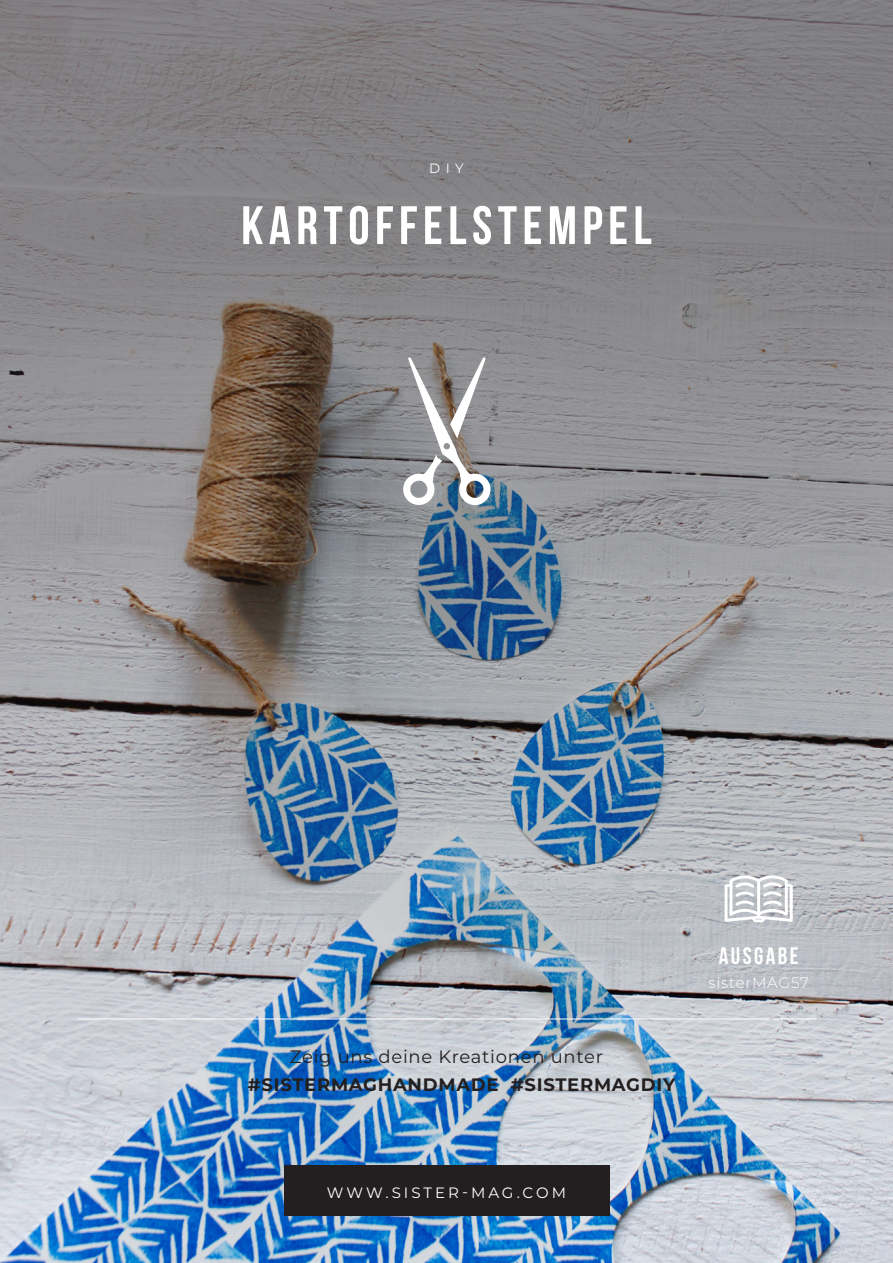
<style>
.page{position:relative;width:893px;height:1263px;background:#fff}
.page>*{position:absolute;margin:0;border:0;box-sizing:border-box;transform-origin:0 0}
.t1{font:54px "Bebas Neue";letter-spacing:.1em;color:#fff}
.t2{font:23.85px "Bebas Neue";letter-spacing:.1em;color:#fff}
.t3{font:700 18px "Montserrat";letter-spacing:.04em;color:#231f20}
.t4{font:18px "Montserrat";letter-spacing:.04em;color:#231f20}
.t5{font:300 15.15px "Montserrat";letter-spacing:.05em;color:#fff}
.t6{font:15px "Montserrat";letter-spacing:.2em;color:#fff}
.t7{font:13.5px "Montserrat";color:#fff}
</style>
<div class="page">
<img style="left:0;top:0;width:892px;height:1263px">
<hr style="left:77px;top:1019px;width:739px;height:1px;background:#fff">
<div style="left:284px;top:1165px;width:325px;height:51px;background:#231f20"></div>
<svg style="left:401px;top:357px;width:91px;height:149px"></svg>
<svg style="left:725px;top:874px;width:68px;height:48px"></svg>
<p class="t7" style="left:429px;top:159px;width:36px">DIY</p>
<h1 class="t1" style="left:241px;top:196px;width:412px">KARTOFFELSTEMPEL</h1>
<p class="t4" style="left:290px;top:1044px;width:314px">Zeig uns deine Kreationen unter</p>
<p class="t3" style="left:248px;top:1071px;width:429px">#SISTERMAGHANDMADE #SISTERMAGDIY</p>
<h2 class="t2" style="left:719px;top:943px;width:81px">AUSGABE</h2>
<p class="t5" style="left:709px;top:972px;width:102px">sisterMAG57</p>
<p class="t6" style="left:327px;top:1182px;width:241px">WWW.SISTER-MAG.COM</p>
</div>
